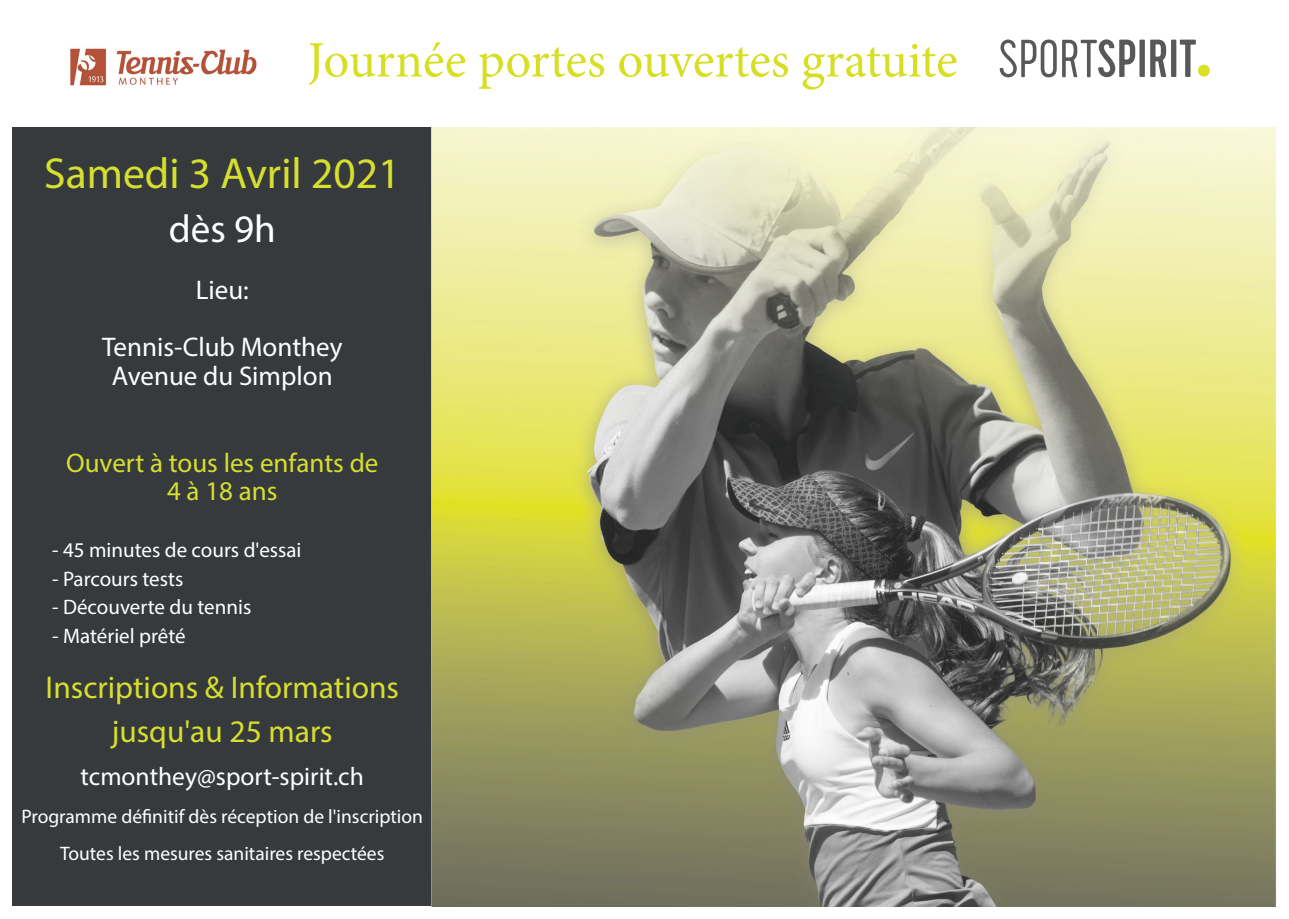
<style>
.page{position:relative;width:1289px;height:919px;background:#fff}
.page>*{position:absolute;margin:0;border:0;box-sizing:border-box;transform-origin:0 0}
.t1{font:51px "Minion Pro";letter-spacing:-.005em;color:#d6df21}
.t2{font:43.5px "Myriad Pro";color:#d6df2e}
.t3{font:39px "Myriad Pro";color:#fff}
.t4{font:31.5px/43.5px "Myriad Pro";color:#d6df2e;text-align:center}
.t5{font:27px "Myriad Pro";color:#fff}
.t6{font:27px "Myriad Pro";color:#d6df2e}
.t7{font:25.5px "Myriad Pro";color:#fff}
.t8{font:21px "Myriad Pro";color:#fff}
.t9{font:19.5px "Myriad Pro";color:#fff}
</style>
<div class="page">
<div style="left:13px;top:128px;width:419px;height:778px;background:#363a3c"></div>
<div style="left:1197px;top:65px;width:12px;height:12px;background:#dbe124;border-radius:50%"></div>
<div style="left:1139px;top:40px;width:5px;height:37px;background:#57585a"></div>
<svg style="left:1150px;top:40px;width:16px;height:37px"></svg>
<div style="left:1170px;top:40px;width:6px;height:37px;background:#57585a"></div>
<svg style="left:1179px;top:40px;width:16px;height:37px"></svg>
<svg style="left:999px;top:40px;width:57px;height:37px"></svg>
<svg style="left:1062px;top:39px;width:73px;height:38px"></svg>
<img style="left:432px;top:128px;width:844px;height:778px">
<img style="left:70px;top:48px;width:187px;height:38px">
<p class="t1" style="left:307px;top:26px;width:651px">Journée portes ouvertes gratuite</p>
<p class="t2" style="left:44px;top:146px;width:358px">Samedi 3 Avril 2021</p>
<p class="t3" style="left:169px;top:205px;width:108px">dès 9h</p>
<p class="t5" style="left:196px;top:273px;width:55px">Lieu:</p>
<p class="t5" style="left:102px;top:330px;width:242px">Tennis-Club Monthey</p>
<p class="t5" style="left:112px;top:359px;width:222px">Avenue du Simplon</p>
<p class="t6" style="left:66px;top:446px;width:314px">Ouvert à tous les enfants de</p>
<p class="t6" style="left:167px;top:474px;width:112px">4 à 18 ans</p>
<p class="t8" style="left:52px;top:537px;width:251px">- 45 minutes de cours d'essai</p>
<p class="t8" style="left:52px;top:566px;width:133px">- Parcours tests</p>
<p class="t8" style="left:52px;top:594px;width:201px">- Découverte du tennis</p>
<p class="t8" style="left:52px;top:623px;width:135px">- Matériel prêté</p>
<p class="t4" style="left:46px;top:665px;width:355px">Inscriptions &amp; Informations jusqu'au 25 mars</p>
<p class="t7" style="left:81px;top:760px;width:285px">tcmonthey@sport-spirit.ch</p>
<p class="t9" style="left:21px;top:803px;width:403px">Programme définitif dès réception de l'inscription</p>
<p class="t9" style="left:60px;top:841px;width:326px">Toutes les mesures sanitaires respectées</p>
</div>
